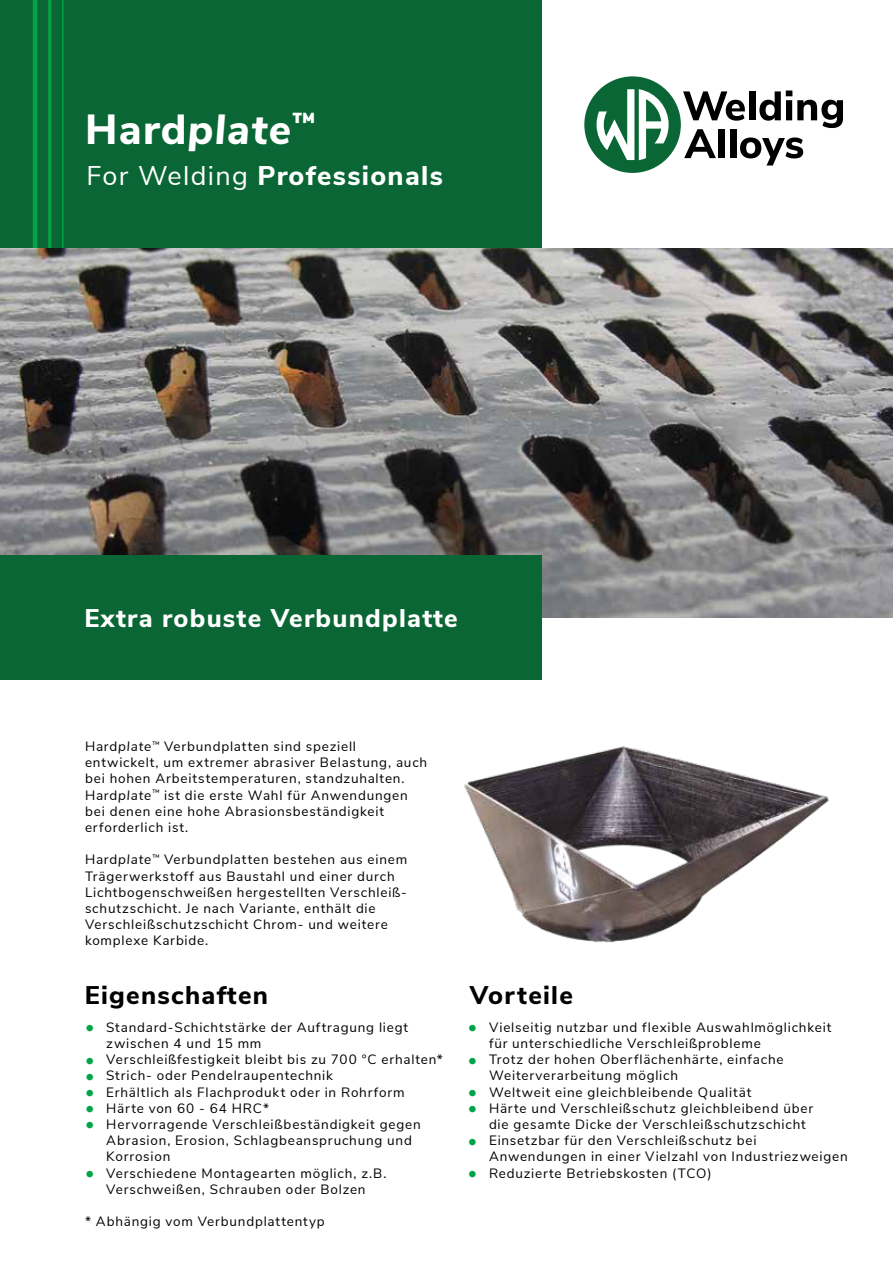
<style>
.page{position:relative;width:893px;height:1263px;background:#fff}
.page>*{position:absolute;margin:0;border:0;box-sizing:border-box;transform-origin:0 0}
.t1{font:italic 800 42px "Nunito Sans";letter-spacing:.03em;color:#fff}
.t2{font:800 27px "Nunito Sans";letter-spacing:.05em;color:#fff}
.t3{font:800 25.5px "Nunito Sans";letter-spacing:.05em;color:#fff}
.t4{font:800 25.5px "Nunito Sans";letter-spacing:.05em;color:#000}
.t5{font:13.5px/16.2px "Nunito Sans";letter-spacing:.06em;color:#000}
.s1{font-style:normal}
.s2{font-weight:400}
.s3{font-style:italic}
.s4{font-weight:900;font-size:18px;color:#00a547}
</style>
<div class="page">
<div style="left:0;top:0;width:542px;height:249px;background:#0a6635"></div>
<hr style="left:33px;top:0;width:4px;height:249px;background:#00a547">
<hr style="left:48px;top:0;width:3px;height:249px;background:#00a547">
<hr style="left:62px;top:0;width:2px;height:249px;background:#00a547">
<img style="left:0;top:249px;width:893px;height:369px">
<img style="left:464px;top:746px;width:365px;height:197px">
<div style="left:0;top:555px;width:542px;height:125px;background:#0a6635"></div>
<div style="left:584px;top:76px;width:97px;height:97px;background:#0a6635;border-radius:50%"></div>
<svg style="left:597px;top:89px;width:72px;height:71px"></svg>
<svg style="left:683px;top:91px;width:62px;height:30px"></svg>
<div style="left:749px;top:91px;width:6px;height:29px;background:#000"></div>
<svg style="left:759px;top:91px;width:84px;height:37px"></svg>
<svg style="left:684px;top:129px;width:32px;height:29px"></svg>
<div style="left:718px;top:129px;width:7px;height:29px;background:#000"></div>
<div style="left:730px;top:129px;width:6px;height:29px;background:#000"></div>
<svg style="left:740px;top:137px;width:63px;height:28px"></svg>
<h1 class="t1" style="left:85px;top:98px;width:232px"><span class="s1">Hard</span>plate<sup>™</sup></h1>
<h2 class="t2" style="left:86px;top:156px;width:358px"><span class="s2">For Welding</span> Professionals</h2>
<h3 class="t3" style="left:85px;top:599px;width:375px">Extra robuste Verbundplatte</h3>
<p class="t5" style="left:85px;top:737px;width:344px">Hard<span class="s3">plate</span><sup>™</sup> Verbundplatten sind speziell entwickelt, um extremer abrasiver Belastung, auch bei hohen Arbeitstemperaturen, standzuhalten.<br>Hard<span class="s3">plate</span><sup>™</sup> ist die erste Wahl für Anwendungen bei denen eine hohe Abrasionsbeständigkeit erforderlich ist.</p>
<p class="t5" style="left:85px;top:851px;width:324px">Hard<span class="s3">plate</span><sup>™</sup> Verbundplatten bestehen aus einem Trägerwerkstoff aus Baustahl und einer durch Lichtbogenschweißen hergestellten Verschleiß&shy;schutzschicht. Je nach Variante, enthält die Verschleißschutzschicht Chrom- und weitere komplexe Karbide.</p>
<h3 class="t4" style="left:85px;top:976px;width:185px">Eigenschaften</h3>
<h3 class="t4" style="left:470px;top:976px;width:105px">Vorteile</h3>
<p class="t5" style="left:489px;top:1018px;width:344px;text-indent:-21px"><span class="s4">•</span> Vielseitig nutzbar und flexible Auswahlmöglichkeit für unterschiedliche Verschleißprobleme</p>
<p class="t5" style="left:489px;top:1050px;width:296px;text-indent:-21px"><span class="s4">•</span> Trotz der hohen Oberflächenhärte, einfache<br>Weiterverarbeitung möglich</p>
<p class="t5" style="left:468px;top:1083px;width:285px"><span class="s4">•</span> Weltweit eine gleichbleibende Qualität</p>
<p class="t5" style="left:489px;top:1099px;width:326px;text-indent:-21px"><span class="s4">•</span> Härte und Verschleißschutz gleichbleibend über die gesamte Dicke der Verschleißschutzschicht</p>
<p class="t5" style="left:489px;top:1131px;width:360px;text-indent:-21px"><span class="s4">•</span> Einsetzbar für den Verschleißschutz bei<br>Anwendungen in einer Vielzahl von Industriezweigen</p>
<p class="t5" style="left:468px;top:1164px;width:245px"><span class="s4">•</span> Reduzierte Betriebskosten (TCO)</p>
<p class="t5" style="left:106px;top:1018px;width:303px;text-indent:-21px"><span class="s4">•</span> Standard-Schichtstärke der Auftragung liegt zwischen 4 und 15 mm</p>
<p class="t5" style="left:85px;top:1050px;width:359px"><span class="s4">•</span> Verschleißfestigkeit bleibt bis zu 700 °C erhalten*</p>
<p class="t5" style="left:85px;top:1067px;width:249px"><span class="s4">•</span> Strich- oder Pendelraupentechnik</p>
<p class="t5" style="left:85px;top:1083px;width:321px"><span class="s4">•</span> Erhältlich als Flachprodukt oder in Rohrform</p>
<p class="t5" style="left:85px;top:1099px;width:186px"><span class="s4">•</span> Härte von 60 - 64 HRC*</p>
<p class="t5" style="left:106px;top:1115px;width:316px;text-indent:-21px"><span class="s4">•</span> Hervorragende Verschleißbeständigkeit gegen<br>Abrasion, Erosion, Schlagbeanspruchung und<br>Korrosion</p>
<p class="t5" style="left:85px;top:1164px;width:303px;text-align:center"><span class="s4">•</span> Verschiedene Montagearten möglich, z.B.<br>Verschweißen, Schrauben oder Bolzen</p>
<p class="t5" style="left:85px;top:1212px;width:241px">* Abhängig vom Verbundplattentyp</p>
</div>
